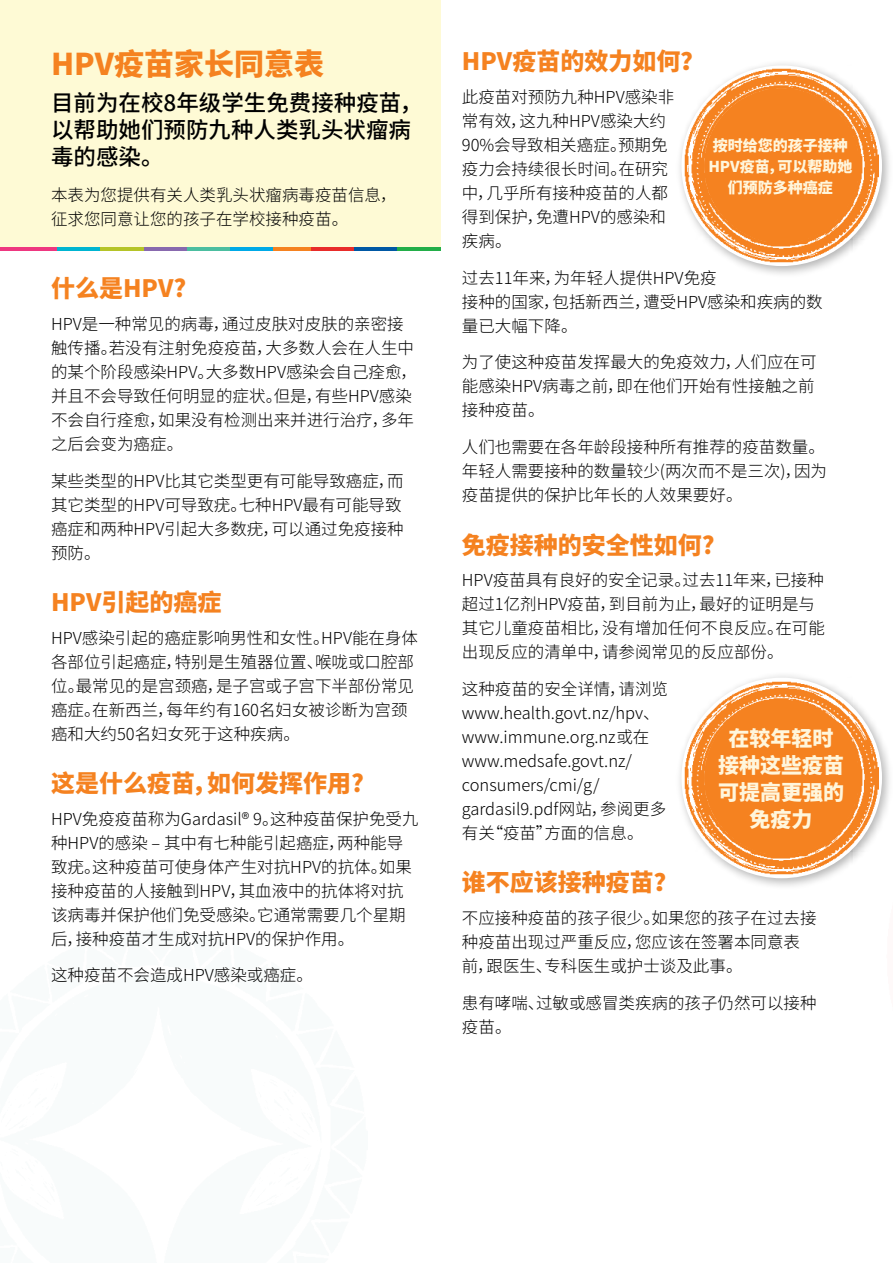
<style>
.page{position:relative;width:893px;height:1263px;background:#fff}
.page>*{position:absolute;margin:0;border:0;box-sizing:border-box;transform-origin:0 0}
.t1{font:900 30px "Noto Sans CJ Ksc";color:#f58220}
.t2{font:900 24px "Noto Sans CJ Ksc";color:#f58220}
.t3{font:500 22.5px/27px "Noto Sans CJ Ksc";color:#000}
.t4{font:900 21px/27px "Noto Sans CJ Ksc";color:#fff6dc;text-align:center}
.t5{font:300 16.5px/24px "Noto Sans CJ Ksc";color:#000}
.t6{font:900 15px/21px "Noto Sans CJ Ksc";color:#fff6dc;text-align:center}
</style>
<div class="page">
<div style="left:0;top:0;width:440px;height:248px;background:#fefad5"></div>
<hr style="left:397px;top:248px;width:43px;height:3px;background:#23ae49">
<hr style="left:354px;top:248px;width:43px;height:3px;background:#0058a4">
<hr style="left:311px;top:248px;width:43px;height:3px;background:#e82c2a">
<hr style="left:273px;top:248px;width:38px;height:3px;background:#f58220">
<hr style="left:230px;top:248px;width:43px;height:3px;background:#00aae7">
<hr style="left:187px;top:248px;width:43px;height:3px;background:#4cbea0">
<hr style="left:143px;top:248px;width:44px;height:3px;background:#8869ae">
<hr style="left:100px;top:248px;width:43px;height:3px;background:#b5c428">
<hr style="left:56px;top:248px;width:44px;height:3px;background:#00b5d1">
<hr style="left:0;top:248px;width:56px;height:3px;background:#ee3780">
<div style="left:675px;top:60px;width:218px;height:218px;background:#000;opacity:.3"></div>
<img style="left:685px;top:69px;width:193px;height:194px">
<div style="left:704px;top:88px;width:155px;height:155px;background:#f58220;border-radius:50%"></div>
<div style="left:675px;top:672px;width:218px;height:218px;background:#000;opacity:.3"></div>
<img style="left:685px;top:681px;width:193px;height:194px">
<div style="left:704px;top:700px;width:155px;height:156px;background:#f58220;border-radius:50%"></div>
<h1 class="t1" style="left:51px;top:47px;width:275px">HPV疫苗家长同意表</h1>
<h3 class="t3" style="left:51px;top:89px;width:373px">目前为在校8年级学生免费接种疫苗，以帮助她们预防九种人类乳头状瘤病毒的感染。</h3>
<p class="t5" style="left:51px;top:184px;width:347px">本表为您提供有关人类乳头状瘤病毒疫苗信息，征求您同意让您的孩子在学校接种疫苗。</p>
<h2 class="t2" style="left:51px;top:275px;width:137px">什么是HPV?</h2>
<p class="t5" style="left:51px;top:312px;width:367px">HPV是一种常见的病毒，通过皮肤对皮肤的亲密接触传播。若没有注射免疫疫苗，大多数人会在人生中的某个阶段感染HPV。大多数HPV感染会自己痊愈，并且不会导致任何明显的症状。但是，有些HPV感染不会自行痊愈，如果没有检测出来并进行治疗，多年之后会变为癌症。</p>
<p class="t5" style="left:51px;top:469px;width:354px">某些类型的HPV比其它类型更有可能导致癌症，而其它类型的HPV可导致疣。七种HPV最有可能导致癌症和两种HPV引起大多数疣，可以通过免疫接种预防。</p>
<h2 class="t2" style="left:51px;top:589px;width:172px">HPV引起的癌症</h2>
<p class="t5" style="left:51px;top:626px;width:369px">HPV感染引起的癌症影响男性和女性。HPV能在身体各部位引起癌症，特别是生殖器位置、喉咙或口腔部位。最常见的是宫颈癌，是子宫或子宫下半部份常见癌症。在新西兰，每年约有160名妇女被诊断为宫颈癌和大约50名妇女死于这种疾病。</p>
<h2 class="t2" style="left:51px;top:770px;width:314px">这是什么疫苗，如何发挥作用?</h2>
<p class="t5" style="left:51px;top:807px;width:369px">HPV免疫疫苗称为Gardasil® 9。这种疫苗保护免受九种HPV的感染 – 其中有七种能引起癌症，两种能导致疣。这种疫苗可使身体产生对抗HPV的抗体。如果接种疫苗的人接触到HPV，其血液中的抗体将对抗该病毒并保护他们免受感染。它通常需要几个星期后，接种疫苗才生成对抗HPV的保护作用。</p>
<p class="t5" style="left:51px;top:964px;width:264px">这种疫苗不会造成HPV感染或癌症。</p>
<h2 class="t2" style="left:462px;top:48px;width:244px">HPV疫苗的效力如何？</h2>
<p class="t5" style="left:462px;top:85px;width:214px">此疫苗对预防九种HPV感染非常有效，这九种HPV感染大约<br>90%会导致相关癌症。预期免疫力会持续很长时间。在研究中，几乎所有接种疫苗的人都得到保护，免遭HPV的感染和疾病。</p>
<p class="t5" style="left:462px;top:266px;width:362px">过去11年来，为年轻人提供HPV免疫<br>接种的国家，包括新西兰，遭受HPV感染和疾病的数量已大幅下降。</p>
<p class="t5" style="left:462px;top:351px;width:356px">为了使这种疫苗发挥最大的免疫效力，人们应在可能感染HPV病毒之前，即在他们开始有性接触之前接种疫苗。</p>
<p class="t5" style="left:462px;top:435px;width:367px;text-align:justify">人们也需要在各年龄段接种所有推荐的疫苗数量。年轻人需要接种的数量较少(两次而不是三次)，因为疫苗提供的保护比年长的人效果要好。</p>
<h2 class="t2" style="left:462px;top:531px;width:254px">免疫接种的安全性如何?</h2>
<p class="t5" style="left:462px;top:568px;width:364px">HPV疫苗具有良好的安全记录。过去11年来，已接种超过1亿剂HPV疫苗，到目前为止，最好的证明是与其它儿童疫苗相比，没有增加任何不良反应。在可能出现反应的清单中，请参阅常见的反应部份。</p>
<p class="t5" style="left:462px;top:677px;width:208px">这种疫苗的安全详情，请浏览www.health.govt.nz/hpv、www.immune.org.nz或在www.medsafe.govt.nz/ consumers/cmi/g/ gardasil9.pdf网站，参阅更多有关“疫苗”方面的信息。</p>
<h2 class="t2" style="left:462px;top:869px;width:217px">谁不应该接种疫苗？</h2>
<p class="t5" style="left:462px;top:906px;width:356px">不应接种疫苗的孩子很少。如果您的孩子在过去接种疫苗出现过严重反应，您应该在签署本同意表前，跟医生、专科医生或护士谈及此事。</p>
<p class="t5" style="left:462px;top:991px;width:356px">患有哮喘、过敏或感冒类疾病的孩子仍然可以接种疫苗。</p>
<p class="t6" style="left:708px;top:135px;width:146px">按时给您的孩子接种<br>HPV疫苗，可以帮助她们预防多种癌症</p>
<p class="t4" style="left:718px;top:725px;width:127px">在较年轻时接种这些疫苗可提高更强的免疫力</p>
</div>
